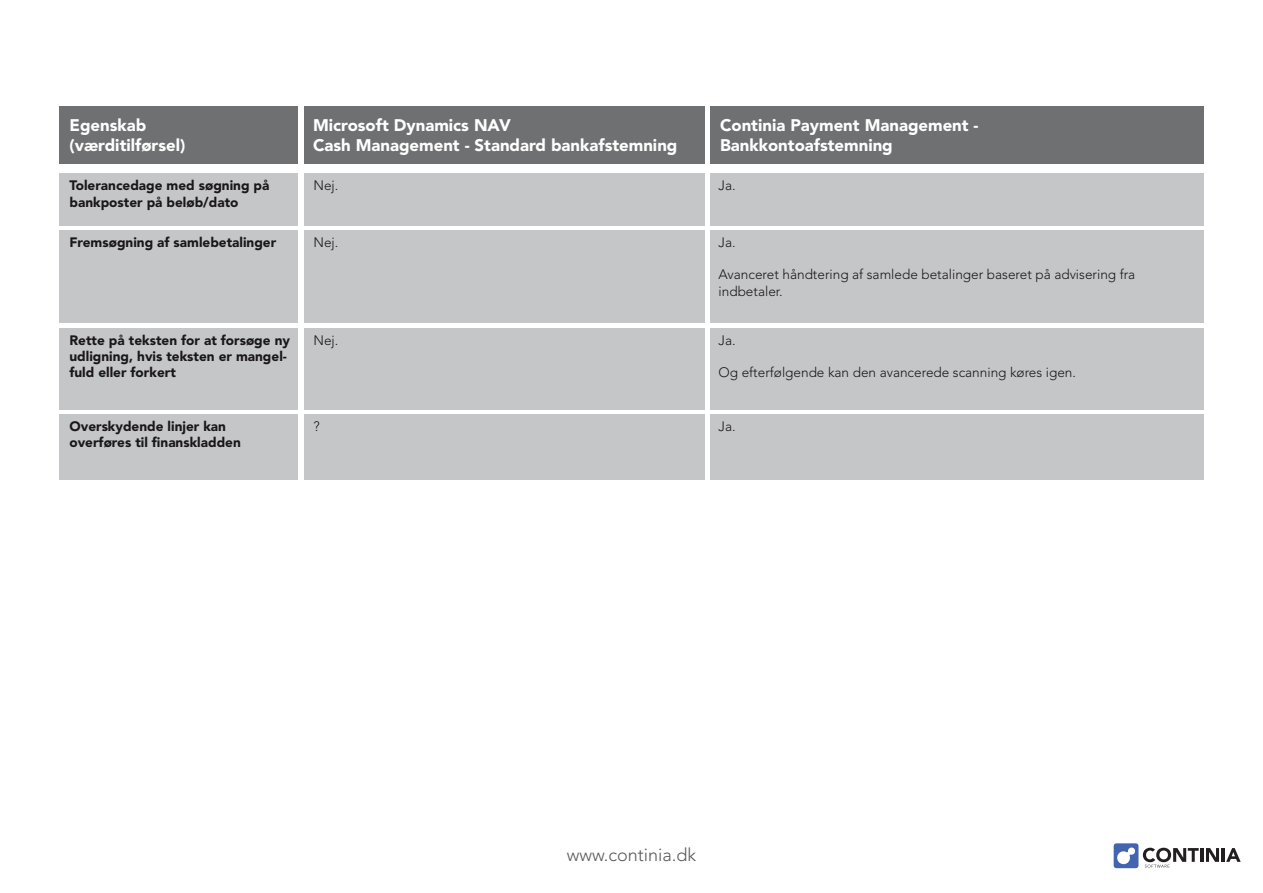
<style>
.page{position:relative;width:1263px;height:893px;background:#fff}
.page>*{position:absolute;margin:0;border:0;box-sizing:border-box;transform-origin:0 0}
.t1{font:300 18px "Avenir LT Std";color:#57585a}
.t2{font:900 16.65px/20.1px "Avenir LT Std";color:#fff}
.t3{font:900 13.65px/16.4px "Avenir LT Std";color:#1a171b}
.t4{font:300 13.65px/16.4px "Avenir LT Std";color:#1a171b}
</style>
<div class="page">
<hr style="left:1200px;top:848px;width:3px;height:14px;background:#231f20">
<svg style="left:1206px;top:848px;width:13px;height:14px"></svg>
<hr style="left:1222px;top:848px;width:3px;height:14px;background:#231f20">
<svg style="left:1226px;top:848px;width:15px;height:14px"></svg>
<svg style="left:1114px;top:843px;width:85px;height:25px"></svg>
<div style="left:304px;top:106px;width:400px;height:57px;background:#6f7072"></div>
<div style="left:59px;top:106px;width:239px;height:57px;background:#6f7072"></div>
<div style="left:710px;top:106px;width:494px;height:57px;background:#6f7072"></div>
<div style="left:304px;top:328px;width:400px;height:82px;background:#c5c6c8"></div>
<div style="left:59px;top:328px;width:239px;height:82px;background:#c5c6c8"></div>
<div style="left:710px;top:328px;width:494px;height:82px;background:#c5c6c8"></div>
<div style="left:304px;top:414px;width:400px;height:65px;background:#c5c6c8"></div>
<div style="left:59px;top:414px;width:239px;height:65px;background:#c5c6c8"></div>
<div style="left:710px;top:414px;width:494px;height:65px;background:#c5c6c8"></div>
<div style="left:304px;top:173px;width:400px;height:52px;background:#c5c6c8"></div>
<div style="left:59px;top:173px;width:239px;height:52px;background:#c5c6c8"></div>
<div style="left:710px;top:173px;width:494px;height:52px;background:#c5c6c8"></div>
<div style="left:304px;top:230px;width:400px;height:92px;background:#c5c6c8"></div>
<div style="left:59px;top:230px;width:239px;height:92px;background:#c5c6c8"></div>
<div style="left:710px;top:230px;width:494px;height:92px;background:#c5c6c8"></div>
<p class="t2" style="left:69px;top:115px;width:117px">Egenskab (værditilførsel)</p>
<p class="t2" style="left:313px;top:115px;width:366px">Microsoft Dynamics NAV<br>Cash Management - Standard bankafstemning</p>
<p class="t2" style="left:720px;top:115px;width:260px">Continia Payment Management -<br>Bankkontoafstemning</p>
<p class="t3" style="left:69px;top:177px;width:202px">Tolerancedage med søgning på bankposter på beløb/dato</p>
<p class="t4" style="left:313px;top:177px;width:26px">Nej.</p>
<p class="t4" style="left:718px;top:177px;width:19px">Ja.</p>
<p class="t3" style="left:69px;top:234px;width:208px">Fremsøgning af samlebetalinger</p>
<p class="t4" style="left:313px;top:234px;width:26px">Nej.</p>
<p class="t4" style="left:718px;top:234px;width:19px">Ja.</p>
<p class="t4" style="left:718px;top:266px;width:418px">Avanceret håndtering af samlede betalinger baseret på advisering fra indbetaler.</p>
<p class="t3" style="left:69px;top:332px;width:222px">Rette på teksten for at forsøge ny udligning, hvis teksten er mangel&shy;fuld eller forkert</p>
<p class="t4" style="left:313px;top:332px;width:26px">Nej.</p>
<p class="t4" style="left:718px;top:332px;width:19px">Ja.</p>
<p class="t4" style="left:718px;top:364px;width:359px">Og efterfølgende kan den avancerede scanning køres igen.</p>
<p class="t3" style="left:69px;top:418px;width:173px">Overskydende linjer kan overføres til finanskladden</p>
<p class="t4" style="left:313px;top:418px;width:8px">?</p>
<p class="t4" style="left:718px;top:418px;width:19px">Ja.</p>
<p class="t1" style="left:567px;top:844px;width:131px">www.continia.dk</p>
</div>
